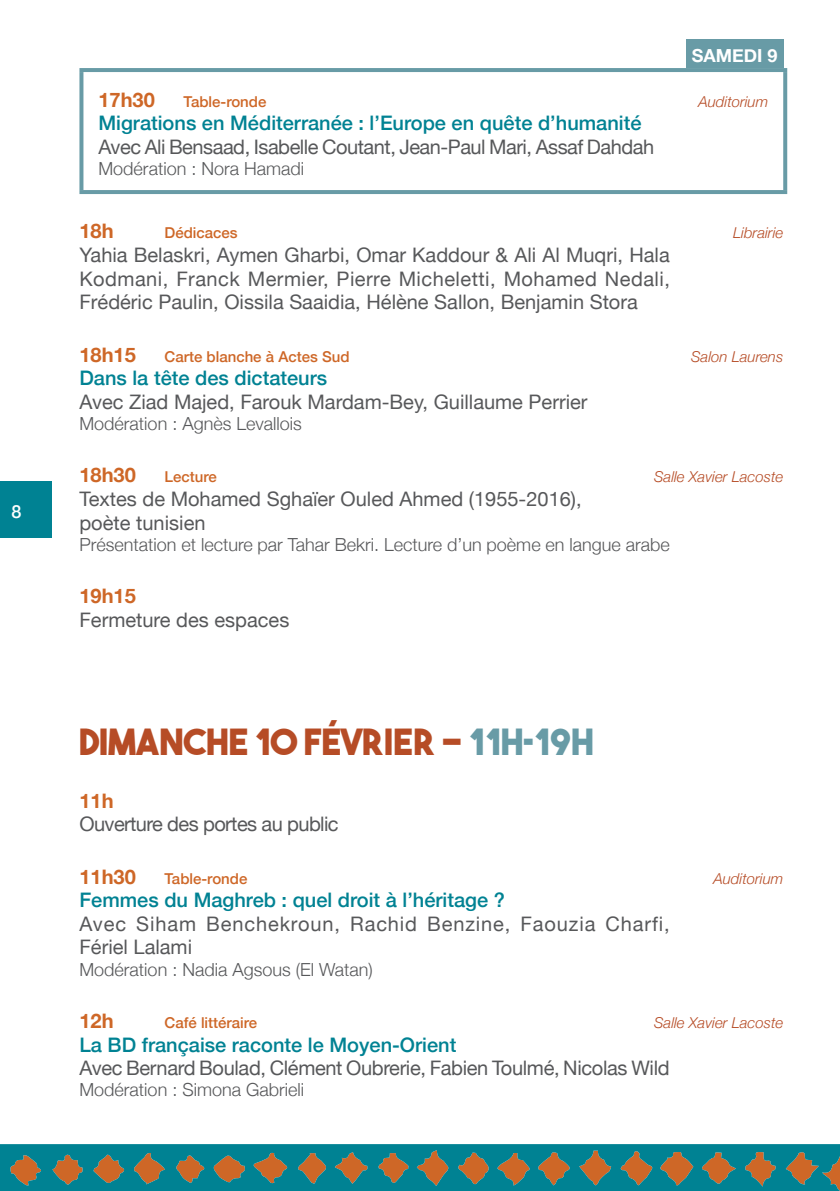
<style>
.page{position:relative;width:840px;height:1191px;background:#fff}
.page>*{position:absolute;margin:0;border:0;box-sizing:border-box;transform-origin:0 0}
.t1{font:36px "The Bold Font";color:#b64c26}
.t2{font:20px/23.6px "Helvetica Neue";color:#57585a;text-align:justify}
.t3{font:500 20px "Helvetica Neue";color:#008293}
.t4{font:20px/23.6px "Helvetica Neue";letter-spacing:.045em;color:#57585a}
.t5{font:20px "Helvetica Neue";letter-spacing:-.02em;color:#57585a}
.t6{font:20px "Helvetica Neue";letter-spacing:-.025em;color:#57585a}
.t7{font:700 20px "Helvetica Neue";color:#ce6727}
.t8{font:20px "Helvetica Neue";letter-spacing:-.03em;color:#57585a}
.t9{font:300 18px "Helvetica Neue";color:#57585a}
.t10{font:700 18px "Helvetica Neue";color:#fff}
.t11{font:500 18px "Helvetica Neue";color:#fff}
.t12{font:italic 300 15px "Helvetica Neue";color:#b64c26}
.t13{font:500 15px "Helvetica Neue";color:#ce6727}
.s1{color:#689ba6}
</style>
<div class="page">
<svg style="left:0;top:1144px;width:839px;height:47px;background:#387c77"></svg>
<div style="left:0;top:480px;width:51px;height:57px;background:#008293"></div>
<hr style="left:79px;top:68px;width:707px;height:4px;background:#689ba6">
<svg style="left:79px;top:72px;width:4px;height:118px"></svg>
<svg style="left:783px;top:72px;width:3px;height:118px"></svg>
<hr style="left:79px;top:190px;width:707px;height:4px;background:#689ba6">
<div style="left:685px;top:39px;width:97px;height:29px;background:#689ba6"></div>
<p class="t11" style="left:11px;top:497px;width:12px">8</p>
<p class="t10" style="left:691px;top:42px;width:87px">SAMEDI 9</p>
<p class="t7" style="left:98px;top:84px;width:58px">17h30</p>
<p class="t13" style="left:183px;top:89px;width:84px">Table-ronde</p>
<p class="t12" style="left:698px;top:89px;width:71px">Auditorium</p>
<p class="t3" style="left:98px;top:107px;width:544px">Migrations en Méditerranée : l’Europe en quête d’humanité</p>
<p class="t6" style="left:98px;top:132px;width:557px">Avec Ali Bensaad, Isabelle Coutant, Jean-Paul Mari, Assaf Dahdah</p>
<p class="t9" style="left:98px;top:154px;width:207px">Modération : Nora Hamadi</p>
<p class="t7" style="left:79px;top:216px;width:36px">18h</p>
<p class="t13" style="left:164px;top:221px;width:75px">Dédicaces</p>
<p class="t12" style="left:732px;top:221px;width:52px">Librairie</p>
<p class="t2" style="left:79px;top:244px;width:591px">Yahia Belaskri, Aymen Gharbi, Omar Kaddour &amp; Ali Al Muqri, Hala Kodmani, Franck Mermier, Pierre Micheletti, Mohamed Nedali, Frédéric Paulin, Oissila Saaidia, Hélène Sallon, Benjamin Stora</p>
<p class="t7" style="left:79px;top:339px;width:58px">18h15</p>
<p class="t13" style="left:164px;top:344px;width:186px">Carte blanche à Actes Sud</p>
<p class="t12" style="left:690px;top:344px;width:93px">Salon Laurens</p>
<p class="t3" style="left:79px;top:362px;width:249px">Dans la tête des dictateurs</p>
<p class="t2" style="left:79px;top:391px;width:509px">Avec Ziad Majed, Farouk Mardam-Bey, Guillaume Perrier</p>
<p class="t9" style="left:79px;top:409px;width:224px">Modération : Agnès Levallois</p>
<p class="t7" style="left:79px;top:459px;width:58px">18h30</p>
<p class="t13" style="left:164px;top:465px;width:54px">Lecture</p>
<p class="t12" style="left:653px;top:465px;width:130px">Salle Xavier Lacoste</p>
<p class="t2" style="left:79px;top:488px;width:503px">Textes de Mohamed Sghaïer Ouled Ahmed (1955-2016), poète tunisien</p>
<p class="t9" style="left:79px;top:530px;width:591px">Présentation et lecture par Tahar Bekri. Lecture d’un poème en langue arabe</p>
<p class="t7" style="left:79px;top:580px;width:58px">19h15</p>
<p class="t2" style="left:79px;top:609px;width:211px">Fermeture des espaces</p>
<h1 class="t1" style="left:79px;top:719px;width:515px">DIMANCHE 10 FÉVRIER - <span class="s1">11h-19h</span></h1>
<p class="t7" style="left:79px;top:784px;width:36px">11h</p>
<p class="t8" style="left:79px;top:809px;width:260px">Ouverture des portes au public</p>
<p class="t7" style="left:79px;top:860px;width:58px">11h30</p>
<p class="t13" style="left:164px;top:866px;width:84px">Table-ronde</p>
<p class="t12" style="left:713px;top:866px;width:71px">Auditorium</p>
<p class="t3" style="left:79px;top:884px;width:426px">Femmes du Maghreb : quel droit à l’héritage ?</p>
<p class="t4" style="left:79px;top:913px;width:591px">Avec Siham Benchekroun, Rachid Benzine, Faouzia Charfi,<br>Fériel Lalami</p>
<p class="t9" style="left:79px;top:954px;width:295px">Modération : Nadia Agsous (El Watan)</p>
<p class="t7" style="left:79px;top:1005px;width:36px">12h</p>
<p class="t13" style="left:164px;top:1010px;width:94px">Café littéraire</p>
<p class="t12" style="left:653px;top:1010px;width:130px">Salle Xavier Lacoste</p>
<p class="t3" style="left:79px;top:1028px;width:378px">La BD française raconte le Moyen-Orient</p>
<p class="t5" style="left:79px;top:1053px;width:591px">Avec Bernard Boulad, Clément Oubrerie, Fabien Toulmé, Nicolas Wild</p>
<p class="t9" style="left:79px;top:1075px;width:226px">Modération : Simona Gabrieli</p>
</div>
